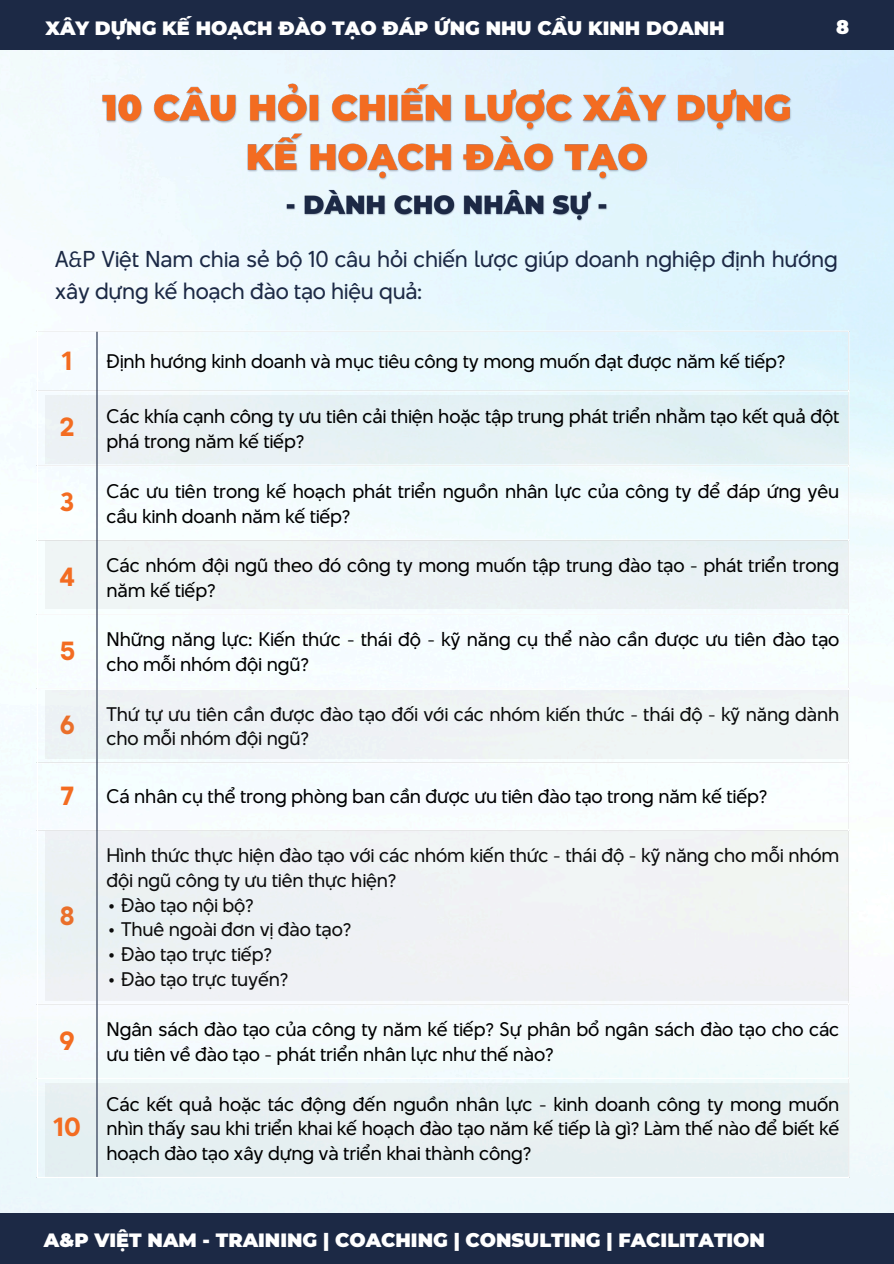
<style>
.page{position:relative;width:894px;height:1264px;background:#fff}
.page>*{position:absolute;margin:0;border:0;box-sizing:border-box;transform-origin:0 0}
.t1{font:700 24px "BT Beau Sans Extra";color:#f36c21}
.t2{font:21px/31.5px "BT Beau Sans Regular";letter-spacing:-.01em;color:#1c2945}
.t3{font:900 19.2px "Montserrat";color:#fff}
.t4{font:18px/24.8px "BT Beau Sans Regular";letter-spacing:-.01em;color:#000}
</style>
<div class="page">
<div style="left:0;top:1213px;width:893px;height:50px;background:#1c2945"></div>
<div style="left:0;top:0;width:893px;height:50px;background:#1c2945"></div>
<div style="left:45px;top:395px;width:804px;height:68px;background:#e5f1f5"></div>
<div style="left:45px;top:540px;width:804px;height:68px;background:#ecf1f5"></div>
<div style="left:45px;top:1083px;width:804px;height:94px;background:#e6eff1"></div>
<hr style="left:848px;top:332px;width:1px;height:844px;background:#fff">
<hr style="left:37px;top:1176px;width:812px;height:1px;background:#fff">
<hr style="left:96px;top:332px;width:1px;height:844px;background:#1c2945">
<div style="left:45px;top:831px;width:803px;height:170px;background:#eff1f5"></div>
<div style="left:45px;top:690px;width:804px;height:69px;background:#eff3f5"></div>
<img style="left:100px;top:82px;width:695px;height:100px">
<img style="left:283px;top:188px;width:326px;height:37px">
<p class="t3" style="left:45px;top:16px;width:680px">XÂY DỰNG KẾ HOẠCH ĐÀO TẠO ĐÁP ỨNG NHU CẦU KINH DOANH</p>
<p class="t3" style="left:836px;top:16px;width:15px">8</p>
<h3 class="t2" style="left:55px;top:243px;width:784px">A&amp;P Việt Nam chia sẻ bộ 10 câu hỏi chiến lược giúp doanh nghiệp định hướng xây dựng kế hoạch đào tạo hiệu quả:</h3>
<h3 class="t1" style="left:62px;top:343px;width:12px">1</h3>
<p class="t4" style="left:106px;top:348px;width:680px">Định hướng kinh doanh và mục tiêu công ty mong muốn đạt được năm kế tiếp?</p>
<p class="t1" style="left:59px;top:409px;width:17px">2</p>
<p class="t4" style="left:106px;top:403px;width:734px">Các khía cạnh công ty ưu tiên cải thiện hoặc tập trung phát triển nhằm tạo kết quả đột phá trong năm kế tiếp?</p>
<p class="t1" style="left:60px;top:484px;width:16px">3</p>
<p class="t4" style="left:106px;top:478px;width:734px">Các ưu tiên trong kế hoạch phát triển nguồn nhân lực của công ty để đáp ứng yêu cầu kinh doanh năm kế tiếp?</p>
<p class="t1" style="left:59px;top:558px;width:18px">4</p>
<p class="t4" style="left:106px;top:553px;width:734px">Các nhóm đội ngũ theo đó công ty mong muốn tập trung đào tạo - phát triển trong năm kế tiếp?</p>
<p class="t1" style="left:59px;top:632px;width:17px">5</p>
<p class="t4" style="left:106px;top:627px;width:734px">Những năng lực: Kiến thức - thái độ - kỹ năng cụ thể nào cần được ưu tiên đào tạo cho mỗi nhóm đội ngũ?</p>
<p class="t1" style="left:60px;top:707px;width:17px">6</p>
<p class="t4" style="left:106px;top:701px;width:734px">Thứ tự ưu tiên cần được đào tạo đối với các nhóm kiến thức - thái độ - kỹ năng dành cho mỗi nhóm đội ngũ?</p>
<p class="t1" style="left:60px;top:778px;width:16px">7</p>
<p class="t4" style="left:106px;top:783px;width:662px">Cá nhân cụ thể trong phòng ban cần được ưu tiên đào tạo trong năm kế tiếp?</p>
<p class="t1" style="left:59px;top:898px;width:17px">8</p>
<p class="t4" style="left:106px;top:842px;width:734px">Hình thức thực hiện đào tạo với các nhóm kiến thức - thái độ - kỹ năng cho mỗi nhóm đội ngũ công ty ưu tiên thực hiện?</p>
<p class="t4" style="left:106px;top:892px;width:148px">• Đào tạo nội bộ?</p>
<p class="t4" style="left:106px;top:917px;width:246px">• Thuê ngoài đơn vị đào tạo?</p>
<p class="t4" style="left:106px;top:941px;width:167px">• Đào tạo trực tiếp?</p>
<p class="t4" style="left:106px;top:966px;width:183px">• Đào tạo trực tuyến?</p>
<p class="t1" style="left:59px;top:1022px;width:17px">9</p>
<p class="t4" style="left:106px;top:1016px;width:734px">Ngân sách đào tạo của công ty năm kế tiếp? Sự phân bổ ngân sách đào tạo cho các ưu tiên về đào tạo - phát triển nhân lực như thế nào?</p>
<p class="t1" style="left:54px;top:1109px;width:29px">10</p>
<p class="t4" style="left:106px;top:1091px;width:734px;text-align:justify">Các kết quả hoặc tác động đến nguồn nhân lực - kinh doanh công ty mong muốn nhìn thấy sau khi triển khai kế hoạch đào tạo năm kế tiếp là gì? Làm thế nào để biết kế hoạch đào tạo xây dựng và triển khai thành công?</p>
<p class="t3" style="left:44px;top:1228px;width:722px">A&amp;P VIỆT NAM - TRAINING | COACHING | CONSULTING | FACILITATION</p>
</div>
